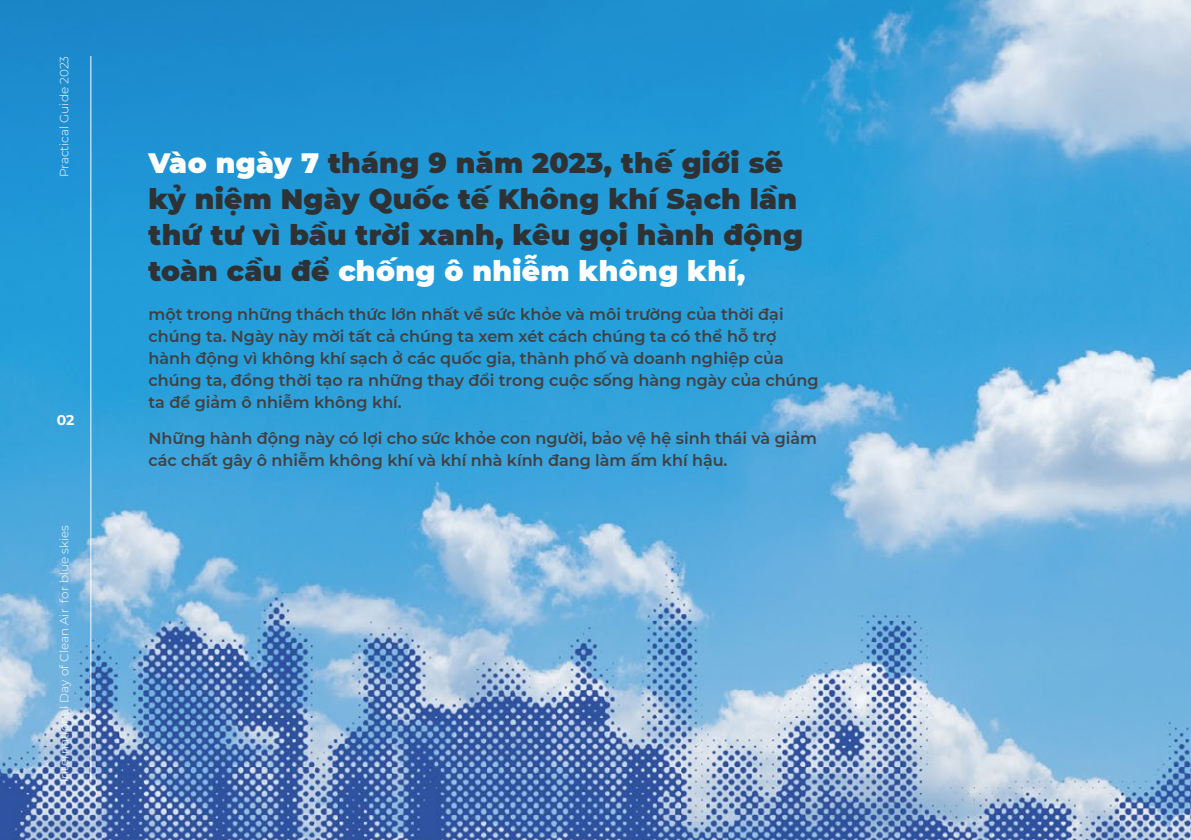
<style>
.page{position:relative;width:1191px;height:840px;background:#fff}
.page>*{position:absolute;margin:0;border:0;box-sizing:border-box;transform-origin:0 0}
.t1{font:900 28px/36px "Montserrat";letter-spacing:.01em;color:#2f3235}
.t2{font:600 16px/22px "Montserrat";color:#414042}
.t3{font:700 14px "Montserrat";color:#fff}
.t4{font:300 12px "Montserrat";color:#fff}
.s1{color:#fff}
</style>
<div class="page">
<img style="left:0;top:0;width:1191px;height:839px">
<hr style="left:90px;top:56px;width:1px;height:726px;background:#fff">
<p class="t4" style="left:56px;top:177px;width:123px;rotate:-90deg">Practical Guide 2023</p>
<p class="t3" style="left:57px;top:410px;width:19px">02</p>
<p class="t4" style="left:56px;top:782px;width:258px;rotate:-90deg">International Day of Clean Air for blue skies</p>
<h1 class="t1" style="left:148px;top:143px;width:656px"><span class="s1">Vào ngày 7</span> tháng 9 năm 2023, thế giới sẽ kỷ niệm Ngày Quốc tế Không khí Sạch lần thứ tư vì bầu trời xanh, kêu gọi hành động toàn cầu để <span class="s1">chống ô nhiễm không khí,</span></h1>
<p class="t2" style="left:148px;top:302px;width:671px">một trong những thách thức lớn nhất về sức khỏe và môi trường của thời đại chúng ta. Ngày này mời tất cả chúng ta xem xét cách chúng ta có thể hỗ trợ hành động vì không khí sạch ở các quốc gia, thành phố và doanh nghiệp của chúng ta, đồng thời tạo ra những thay đổi trong cuộc sống hàng ngày của chúng ta để giảm ô nhiễm không khí.</p>
<p class="t2" style="left:148px;top:426px;width:670px">Những hành động này có lợi cho sức khỏe con người, bảo vệ hệ sinh thái và giảm các chất gây ô nhiễm không khí và khí nhà kính đang làm ấm khí hậu.</p>
</div>
